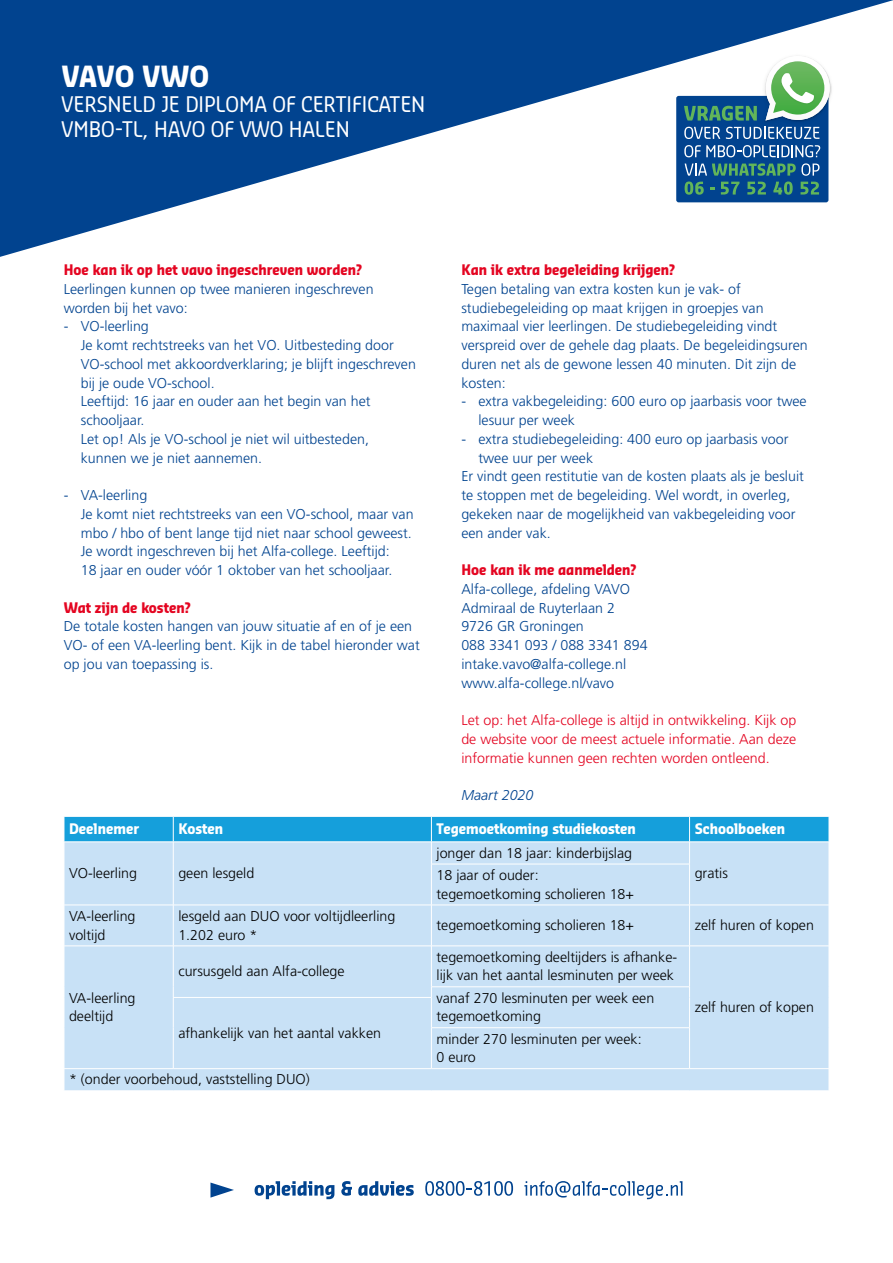
<style>
.page{position:relative;width:893px;height:1263px;background:#fff}
.page>*{position:absolute;margin:0;border:0;box-sizing:border-box;transform-origin:0 0}
.t1{font:700 28.5px "Sansa Con Std";color:#fff}
.t2{font:21px/25.2px "Sansa Con Std";color:#fff}
.t3{font:300 14.25px/18.8px "Frutiger LT Std";color:#01438f}
.t4{font:300 14.25px/18.8px "Frutiger LT Std";color:#000}
.t5{font:300 14.25px/18.8px "Frutiger LT Std";color:#e40521;text-align:justify}
.t6{font:700 14.25px "Sansa Con Std";color:#e40521}
.t7{font:700 14.25px "Sansa Con Std";color:#fff}
.t8{font:italic 300 14.25px "Frutiger LT Std";color:#01438f}
</style>
<div class="page">
<svg style="left:0;top:0;width:893px;height:257px;fill:#01438f"></svg>
<svg style="left:255px;top:1181px;width:79px;height:18px"></svg>
<svg style="left:341px;top:1181px;width:11px;height:15px"></svg>
<svg style="left:358px;top:1181px;width:56px;height:15px"></svg>
<svg style="left:425px;top:1181px;width:88px;height:15px"></svg>
<svg style="left:524px;top:1181px;width:158px;height:18px"></svg>
<svg style="left:210px;top:1182px;width:24px;height:15px"></svg>
<div style="left:65px;top:864px;width:764px;height:226px;background:#c8e1f6"></div>
<svg style="left:64px;top:816px;width:765px;height:48px;background:#70c1e8"></svg>
<hr style="left:173px;top:864px;width:1px;height:41px;background:#fff">
<hr style="left:431px;top:864px;width:259px;height:1px;background:#fff">
<hr style="left:431px;top:864px;width:1px;height:41px;background:#fff">
<hr style="left:689px;top:864px;width:1px;height:41px;background:#fff">
<hr style="left:64px;top:905px;width:109px;height:1px;background:#fff">
<hr style="left:173px;top:905px;width:258px;height:1px;background:#fff">
<hr style="left:173px;top:905px;width:1px;height:41px;background:#fff">
<hr style="left:431px;top:905px;width:259px;height:1px;background:#fff">
<hr style="left:431px;top:905px;width:1px;height:41px;background:#fff">
<hr style="left:690px;top:905px;width:139px;height:1px;background:#fff">
<hr style="left:689px;top:905px;width:1px;height:41px;background:#fff">
<hr style="left:64px;top:946px;width:109px;height:1px;background:#fff">
<hr style="left:173px;top:946px;width:258px;height:1px;background:#fff">
<hr style="left:173px;top:946px;width:1px;height:41px;background:#fff">
<hr style="left:431px;top:946px;width:259px;height:1px;background:#fff">
<hr style="left:431px;top:946px;width:1px;height:40px;background:#fff">
<hr style="left:690px;top:946px;width:139px;height:1px;background:#fff">
<hr style="left:689px;top:946px;width:1px;height:40px;background:#fff">
<hr style="left:431px;top:986px;width:259px;height:1px;background:#fff">
<hr style="left:173px;top:997px;width:259px;height:1px;background:#fff">
<hr style="left:173px;top:997px;width:1px;height:31px;background:#fff">
<hr style="left:431px;top:997px;width:1px;height:30px;background:#fff">
<hr style="left:689px;top:997px;width:1px;height:30px;background:#fff">
<hr style="left:173px;top:1028px;width:1px;height:40px;background:#fff">
<hr style="left:431px;top:1027px;width:259px;height:1px;background:#fff">
<hr style="left:431px;top:1028px;width:1px;height:40px;background:#fff">
<hr style="left:689px;top:1028px;width:1px;height:40px;background:#fff">
<hr style="left:64px;top:1068px;width:109px;height:1px;background:#fff">
<svg style="left:64px;top:1069px;width:1px;height:21px"></svg>
<hr style="left:173px;top:1068px;width:258px;height:1px;background:#fff">
<hr style="left:431px;top:1068px;width:259px;height:1px;background:#fff">
<hr style="left:690px;top:1068px;width:139px;height:1px;background:#fff">
<div style="left:676px;top:96px;width:152px;height:106px;background:#01438f;border-radius:2px"></div>
<img style="left:760px;top:51px;width:76px;height:76px">
<img style="left:764px;top:54px;width:68px;height:69px">
<svg style="left:765px;top:56px;width:65px;height:65px"></svg>
<svg style="left:684px;top:106px;width:73px;height:15px"></svg>
<svg style="left:684px;top:127px;width:36px;height:12px"></svg>
<svg style="left:726px;top:127px;width:93px;height:12px"></svg>
<svg style="left:684px;top:145px;width:136px;height:12px"></svg>
<svg style="left:685px;top:163px;width:134px;height:32px"></svg>
<h1 class="t1" style="left:62px;top:58px;width:149px">VAVO VWO</h1>
<h2 class="t2" style="left:62px;top:91px;width:365px">VERSNELD JE DIPLOMA OF CERTIFICATEN<br>VMBO-TL, HAVO OF VWO HALEN</h2>
<p class="t6" style="left:64px;top:260px;width:300px">Hoe kan ik op het vavo ingeschreven worden?</p>
<p class="t3" style="left:64px;top:280px;width:311px">Leerlingen kunnen op twee manieren ingeschreven worden bij het vavo:</p>
<p class="t3" style="left:81px;top:317px;width:337px;text-indent:-17px">- VO-leerling<br>Je komt rechtstreeks van het VO. Uitbesteding door VO-school met akkoordverklaring; je blijft ingeschreven bij je oude VO-school.<br>Leeftijd: 16 jaar en ouder aan het begin van het schooljaar.<br>Let op! Als je VO-school je niet wil uitbesteden, kunnen we je niet aannemen.</p>
<p class="t3" style="left:81px;top:486px;width:334px;text-indent:-17px">- VA-leerling<br>Je komt niet rechtstreeks van een VO-school, maar van mbo / hbo of bent lange tijd niet naar school geweest.<br>Je wordt ingeschreven bij het Alfa-college. Leeftijd:<br>18 jaar en ouder vóór 1 oktober van het schooljaar.</p>
<p class="t6" style="left:64px;top:598px;width:129px">Wat zijn de kosten?</p>
<p class="t3" style="left:64px;top:617px;width:358px">De totale kosten hangen van jouw situatie af en of je een<br>VO- of een VA-leerling bent. Kijk in de tabel hieronder wat op jou van toepassing is.</p>
<p class="t6" style="left:461px;top:260px;width:215px">Kan ik extra begeleiding krijgen?</p>
<p class="t3" style="left:461px;top:280px;width:348px">Tegen betaling van extra kosten kun je vak- of studiebegeleiding op maat krijgen in groepjes van maximaal vier leerlingen. De studiebegeleiding vindt verspreid over de gehele dag plaats. De begeleidingsuren duren net als de gewone lessen 40 minuten. Dit zijn de kosten:</p>
<p class="t3" style="left:478px;top:392px;width:330px;text-indent:-17px">- extra vakbegeleiding: 600 euro op jaarbasis voor twee lesuur per week</p>
<p class="t3" style="left:461px;top:430px;width:329px">- extra studiebegeleiding: 400 euro op jaarbasis voor</p>
<p class="t3" style="left:478px;top:449px;width:116px">twee uur per week</p>
<p class="t3" style="left:461px;top:467px;width:344px">Er vindt geen restitutie van de kosten plaats als je besluit</p>
<p class="t3" style="left:461px;top:486px;width:330px">te stoppen met de begeleiding. Wel wordt, in overleg,</p>
<p class="t3" style="left:461px;top:505px;width:336px">gekeken naar de mogelijkheid van vakbegeleiding voor</p>
<p class="t3" style="left:461px;top:524px;width:91px">een ander vak.</p>
<p class="t6" style="left:461px;top:560px;width:177px">Hoe kan ik me aanmelden?</p>
<p class="t3" style="left:461px;top:580px;width:188px">Alfa-college, afdeling VAVO<br>Admiraal de Ruyterlaan 2<br>9726 GR Groningen<br>088 3341 093 / 088 3341 894 intake.vavo@alfa-college.nl www.alfa-college.nl/vavo</p>
<p class="t5" style="left:461px;top:711px;width:336px">Let op: het Alfa-college is altijd in ontwikkeling. Kijk op de website voor de meest actuele informatie. Aan deze informatie kunnen geen rechten worden ontleend.</p>
<p class="t8" style="left:461px;top:787px;width:74px">Maart 2020</p>
<p class="t7" style="left:69px;top:819px;width:71px">Deelnemer</p>
<p class="t7" style="left:178px;top:819px;width:46px">Kosten</p>
<p class="t7" style="left:436px;top:819px;width:201px">Tegemoetkoming studiekosten</p>
<p class="t7" style="left:695px;top:819px;width:92px">Schoolboeken</p>
<p class="t4" style="left:69px;top:864px;width:70px">VO-leerling</p>
<p class="t4" style="left:178px;top:864px;width:78px">geen lesgeld</p>
<p class="t4" style="left:436px;top:842px;width:197px;line-height:22.2px">jonger dan 18 jaar: kinderbijslag<br>18 jaar of ouder:</p>
<p class="t4" style="left:695px;top:864px;width:35px">gratis</p>
<p class="t4" style="left:436px;top:884px;width:199px">tegemoetkoming scholieren 18+</p>
<p class="t4" style="left:69px;top:907px;width:68px">VA-leerling voltijd</p>
<p class="t4" style="left:178px;top:907px;width:218px">lesgeld aan DUO voor voltijdleerling<br>1.202 euro *</p>
<p class="t4" style="left:436px;top:916px;width:199px">tegemoetkoming scholieren 18+</p>
<p class="t4" style="left:695px;top:916px;width:121px">zelf huren of kopen</p>
<p class="t4" style="left:69px;top:988px;width:68px">VA-leerling deeltijd</p>
<p class="t4" style="left:178px;top:962px;width:168px">cursusgeld aan Alfa-college</p>
<p class="t4" style="left:436px;top:947px;width:242px">tegemoetkoming deeltijders is afhanke&shy;lijk van het aantal lesminuten per week</p>
<p class="t4" style="left:436px;top:988px;width:219px">vanaf 270 lesminuten per week een tegemoetkoming</p>
<p class="t4" style="left:178px;top:1024px;width:204px">afhankelijk van het aantal vakken</p>
<p class="t4" style="left:436px;top:1029px;width:207px">minder 270 lesminuten per week:<br>0 euro</p>
<p class="t4" style="left:69px;top:1070px;width:242px">* (onder voorbehoud, vaststelling DUO)</p>
<p class="t4" style="left:695px;top:998px;width:121px">zelf huren of kopen</p>
</div>
